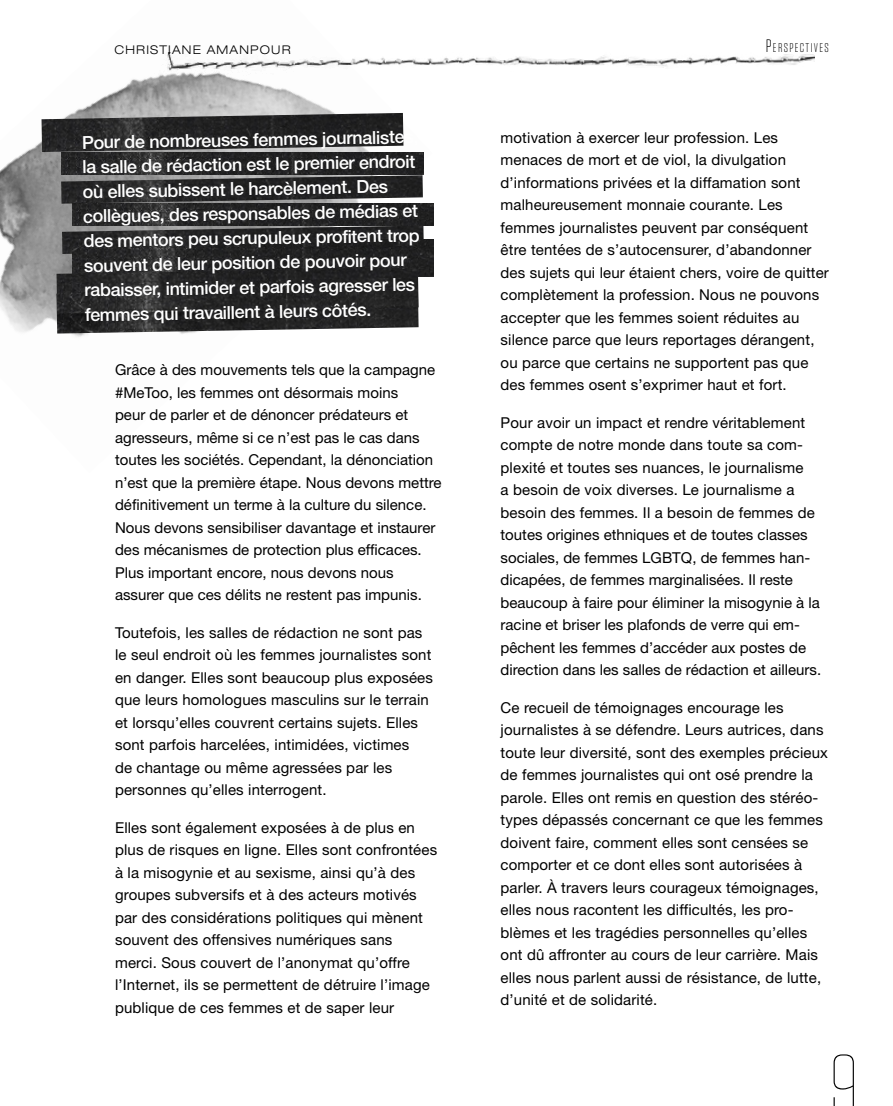
<style>
.page{position:relative;width:893px;height:1106px;background:#fff}
.page>*{position:absolute;margin:0;border:0;box-sizing:border-box;transform-origin:0 0}
.t1{font:100 84px "Tungsten";color:#000}
.t2{font:500 18px/24.6px "Helvetica Neue";color:#fff}
.t3{font:15px/22.5px "Helvetica Neue";letter-spacing:.01em;color:#000}
.t4{font:300 12.6px "Tungsten";letter-spacing:.105em;color:#000}
.t5{font:300 expanded 12px "Helvetica Neue";letter-spacing:.1em;color:#000}
.s1{font-size:18px}
</style>
<div class="page">
<img style="left:432px;top:54px;width:383px;height:14px">
<img style="left:0;top:52px;width:432px;height:285px">
<img style="left:42px;top:113px;width:361px;height:39px">
<img style="left:61px;top:152px;width:362px;height:52px">
<img style="left:72px;top:204px;width:362px;height:22px">
<img style="left:62px;top:225px;width:362px;height:29px">
<img style="left:72px;top:240px;width:362px;height:36px">
<img style="left:57px;top:267px;width:362px;height:47px">
<p class="t5" style="left:115px;top:42px;width:178px">CHRISTIANE AMANPOUR</p>
<p class="t2" style="left:82px;top:130px;width:338px;rotate:-1deg">Pour de nombreuses femmes journalistes, la salle de rédaction est le premier endroit où elles subissent le harcèlement. Des collègues, des responsables de médias et des mentors peu scrupuleux profitent trop souvent de leur position de pouvoir pour rabaisser, intimider et parfois agresser les femmes qui travaillent à leurs côtés.</p>
<p class="t3" style="left:115px;top:358px;width:328px">Grâce à des mouvements tels que la campagne #MeToo, les femmes ont désormais moins<br>peur de parler et de dénoncer prédateurs et agresseurs, même si ce n’est pas le cas dans toutes les sociétés. Cependant, la dénonciation n’est que la première étape. Nous devons mettre définitivement un terme à la culture du silence.<br>Nous devons sensibiliser davantage et instaurer des mécanismes de protection plus efficaces.<br>Plus important encore, nous devons nous assurer que ces délits ne restent pas impunis.</p>
<p class="t3" style="left:115px;top:621px;width:319px">Toutefois, les salles de rédaction ne sont pas le seul endroit où les femmes journalistes sont en danger. Elles sont beaucoup plus exposées que leurs homologues masculins sur le terrain et lorsqu’elles couvrent certains sujets. Elles sont parfois harcelées, intimidées, victimes<br>de chantage ou même agressées par les personnes qu’elles interrogent.</p>
<p class="t3" style="left:115px;top:816px;width:324px">Elles sont également exposées à de plus en plus de risques en ligne. Elles sont confrontées à la misogynie et au sexisme, ainsi qu’à des groupes subversifs et à des acteurs motivés par des considérations politiques qui mènent souvent des offensives numériques sans merci. Sous couvert de l’anonymat qu’offre l’Internet, ils se permettent de détruire l’image publique de ces femmes et de saper leur</p>
<p class="t4" style="left:766px;top:42px;width:65px"><span class="s1">P</span>ERSPECTIVES</p>
<p class="t3" style="left:501px;top:126px;width:330px">motivation à exercer leur profession. Les menaces de mort et de viol, la divulgation d’informations privées et la diffamation sont malheureusement monnaie courante. Les femmes journalistes peuvent par conséquent être tentées de s’autocensurer, d’abandonner des sujets qui leur étaient chers, voire de quitter complètement la profession. Nous ne pouvons accepter que les femmes soient réduites au silence parce que leurs reportages dérangent, ou parce que certains ne supportent pas que des femmes osent s’exprimer haut et fort.</p>
<p class="t3" style="left:501px;top:411px;width:322px">Pour avoir un impact et rendre véritablement compte de notre monde dans toute sa com&shy;plexité et toutes ses nuances, le journalisme<br>a besoin de voix diverses. Le journalisme a besoin des femmes. Il a besoin de femmes de toutes origines ethniques et de toutes classes sociales, de femmes LGBTQ, de femmes han&shy;dicapées, de femmes marginalisées. Il reste beaucoup à faire pour éliminer la misogynie à la racine et briser les plafonds de verre qui em&shy;pêchent les femmes d’accéder aux postes de direction dans les salles de rédaction et ailleurs.</p>
<p class="t3" style="left:501px;top:696px;width:329px">Ce recueil de témoignages encourage les journalistes à se défendre. Leurs autrices, dans toute leur diversité, sont des exemples précieux de femmes journalistes qui ont osé prendre la parole. Elles ont remis en question des stéréo&shy;types dépassés concernant ce que les femmes doivent faire, comment elles sont censées se comporter et ce dont elles sont autorisées à parler. À travers leurs courageux témoignages, elles nous racontent les difficultés, les pro&shy;blèmes et les tragédies personnelles qu’elles ont dû affronter au cours de leur carrière. Mais elles nous parlent aussi de résistance, de lutte, d’unité et de solidarité.</p>
<h1 class="t1" style="left:829px;top:1042px;width:31px">9</h1>
</div>
